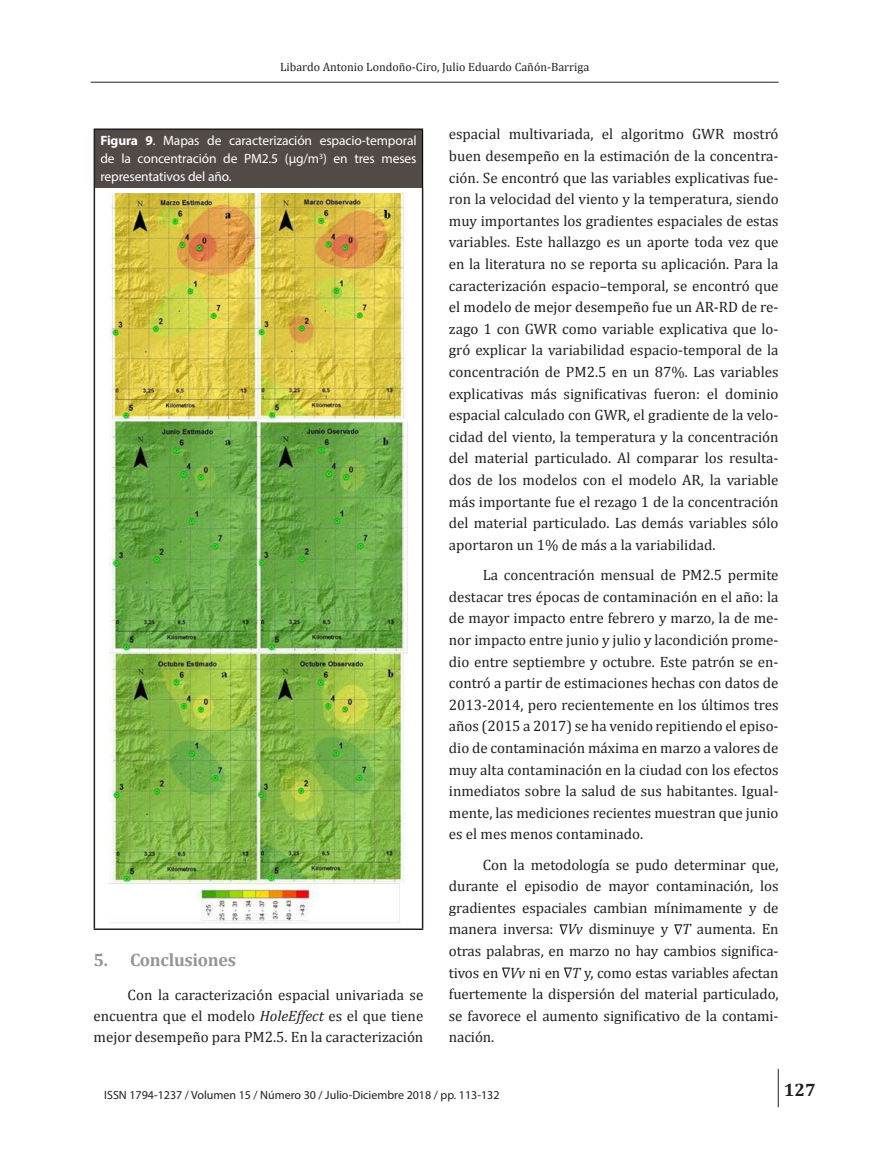
<style>
.page{position:relative;width:885px;height:1170px;background:#fff}
.page>*{position:absolute;margin:0;border:0;box-sizing:border-box;transform-origin:0 0}
.t1{font:700 18px "Cambria";letter-spacing:-.015em;color:#939598}
.t2{font:700 18px "Cambria";color:#231f20}
.t3{font:15px/21.6px "Cambria";color:#231f20;text-align:justify}
.t4{font:13.5px/18px "Myriad Pro";letter-spacing:-.01em;color:#fff;text-align:justify}
.t5{font:12px "Myriad Pro";color:#231f20}
.t6{font:12px "Cambria";color:#231f20}
.s1{font-weight:700}
.s2{font-style:italic}
</style>
<div class="page">
<hr style="left:91px;top:82px;width:687px;height:1px;background:#231f20">
<hr style="left:777px;top:1068px;width:1px;height:39px;background:#231f20">
<div style="left:94px;top:129px;width:328px;height:58px;background:#524a47"></div>
<hr style="left:94px;top:187px;width:1px;height:741px;background:#231f20">
<hr style="left:422px;top:187px;width:1px;height:741px;background:#231f20">
<hr style="left:94px;top:928px;width:329px;height:1px;background:#231f20">
<hr style="left:94px;top:130px;width:1px;height:57px;background:#231f20">
<hr style="left:94px;top:128px;width:329px;height:2px;background:#231f20">
<hr style="left:422px;top:130px;width:1px;height:57px;background:#000">
<img style="left:109px;top:193px;width:299px;height:730px">
<svg style="left:559px;top:924px;width:8px;height:10px"></svg>
<svg style="left:674px;top:924px;width:8px;height:10px"></svg>
<svg style="left:502px;top:967px;width:8px;height:10px"></svg>
<svg style="left:564px;top:967px;width:8px;height:10px"></svg>
<p class="t6" style="left:280px;top:59px;width:310px">Libardo Antonio Londoño-Ciro, Julio Eduardo Cañón-Barriga</p>
<p class="t4" style="left:100px;top:132px;width:318px"><span class="s1">Figura 9</span>. Mapas de caracterización espacio-temporal de la concentración de PM2.5 (µg/m<sup>3</sup>) en tres meses representativos del año.</p>
<p class="t1" style="left:94px;top:946px;width:144px">5. Conclusiones</p>
<p class="t3" style="left:94px;top:983px;width:331px;text-indent:34px">Con la caracterización espacial univariada se encuentra que el modelo <span class="s2">HoleEffect</span> es el que tiene mejor desempeño para PM2.5. En la caracterización</p>
<p class="t3" style="left:449px;top:123px;width:331px">espacial multivariada, el algoritmo GWR mostró buen desempeño en la estimación de la concentra&shy;ción. Se encontró que las variables explicativas fue&shy;ron la velocidad del viento y la temperatura, siendo muy importantes los gradientes espaciales de estas variables. Este hallazgo es un aporte toda vez que en la literatura no se reporta su aplicación. Para la caracterización espacio–temporal, se encontró que el modelo de mejor desempeño fue un AR-RD de re&shy;zago 1 con GWR como variable explicativa que lo&shy;gró explicar la variabilidad espacio-temporal de la concentración de PM2.5 en un 87%. Las variables explicativas más significativas fueron: el dominio espacial calculado con GWR, el gradiente de la velo&shy;cidad del viento, la temperatura y la concentración del material particulado. Al comparar los resulta&shy;dos de los modelos con el modelo AR, la variable más importante fue el rezago 1 de la concentración del material particulado. Las demás variables sólo aportaron un 1% de más a la variabilidad.</p>
<p class="t3" style="left:449px;top:564px;width:331px;text-indent:34px">La concentración mensual de PM2.5 permite destacar tres épocas de contaminación en el año: la de mayor impacto entre febrero y marzo, la de me&shy;nor impacto entre junio y julio y lacondición prome&shy;dio entre septiembre y octubre. Este patrón se en&shy;contró a partir de estimaciones hechas con datos de 2013-2014, pero recientemente en los últimos tres años (2015 a 2017) se ha venido repitiendo el episo&shy;dio de contaminación máxima en marzo a valores de muy alta contaminación en la ciudad con los efectos inmediatos sobre la salud de sus habitantes. Igual&shy;mente, las mediciones recientes muestran que junio es el mes menos contaminado.</p>
<p class="t3" style="left:449px;top:853px;width:331px;text-indent:34px">Con la metodología se pudo determinar que, durante el episodio de mayor contaminación, los gradientes espaciales cambian mínimamente y de manera inversa: <span class="s2">Vv</span> disminuye y <span class="s2">T</span> aumenta. En otras palabras, en marzo no hay cambios significa&shy;tivos en <span class="s2">Vv</span> ni en <span class="s2">T</span> y, como estas variables afectan fuertemente la dispersión del material particulado, se favorece el aumento significativo de la contami&shy;nación.</p>
<p class="t5" style="left:104px;top:1087px;width:397px">ISSN 1794-1237 / Volumen 15 / Número 30 / Julio-Diciembre 2018 / pp. 113-132</p>
<p class="t2" style="left:783px;top:1076px;width:33px">127</p>
</div>
